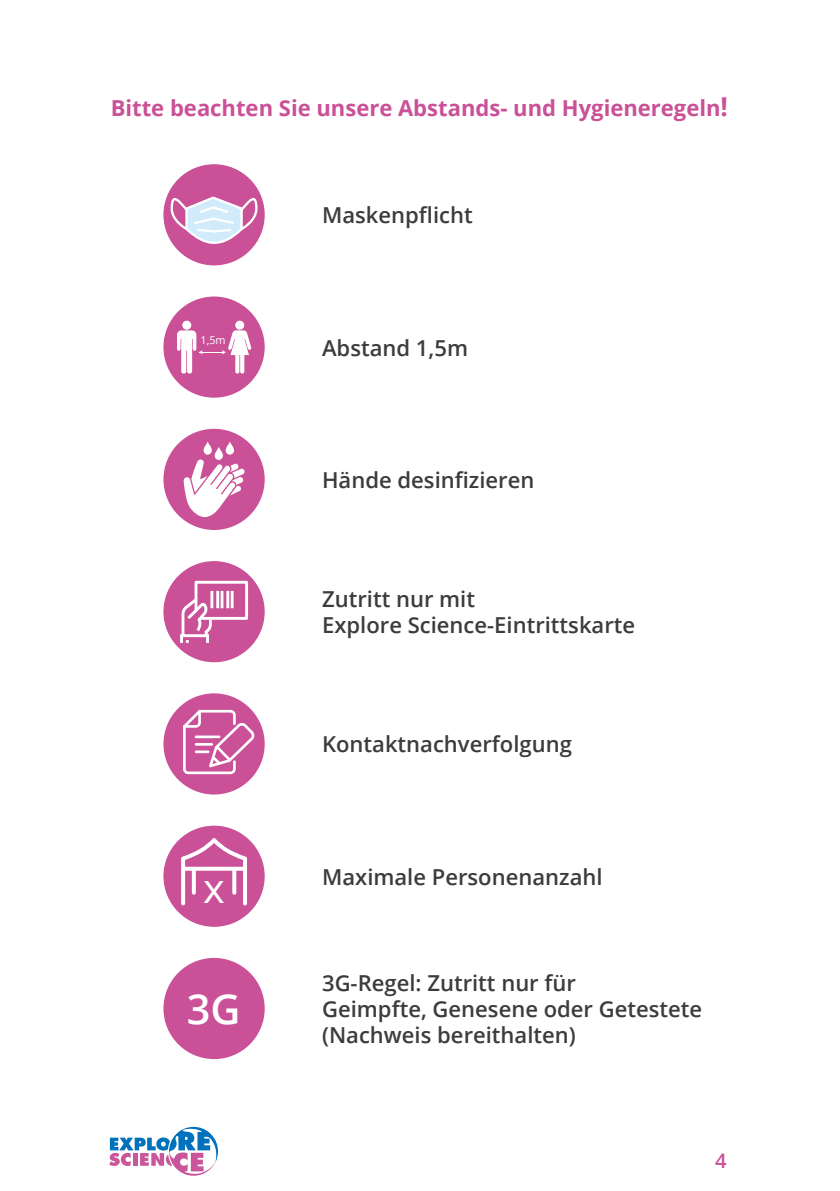
<style>
.page{position:relative;width:840px;height:1191px;background:#fff}
.page>*{position:absolute;margin:0;border:0;box-sizing:border-box;transform-origin:0 0}
.t1{font:600 41.4px "Open Sans";color:#fff}
.t2{font:41.4px "Open Sans";color:#fff}
.t3{font:600 22px/26.4px "Open Sans";color:#3c3c3b}
.t4{font:700 22px "Open Sans";color:#ca5097}
.t5{font:600 20px "Open Sans";color:#ca5097}
.t6{font:10.8px "Open Sans";color:#fff}
.s1{font-size:26px}
</style>
<div class="page">
<svg style="left:109px;top:1126px;width:109px;height:49px"></svg>
<div style="left:163px;top:164px;width:101px;height:101px;background:#ca5097;border-radius:50%"></div>
<svg style="left:169px;top:196px;width:89px;height:52px"></svg>
<div style="left:163px;top:296px;width:101px;height:102px;background:#ca5097;border-radius:50%"></div>
<svg style="left:177px;top:321px;width:74px;height:52px"></svg>
<div style="left:163px;top:429px;width:101px;height:101px;background:#ca5097;border-radius:50%"></div>
<svg style="left:183px;top:459px;width:61px;height:58px"></svg>
<svg style="left:225px;top:442px;width:9px;height:12px"></svg>
<svg style="left:214px;top:447px;width:9px;height:13px"></svg>
<svg style="left:203px;top:442px;width:9px;height:12px"></svg>
<div style="left:163px;top:561px;width:101px;height:101px;background:#ca5097;border-radius:50%"></div>
<svg style="left:180px;top:580px;width:68px;height:63px"></svg>
<div style="left:163px;top:693px;width:101px;height:101px;background:#ca5097;border-radius:50%"></div>
<svg style="left:183px;top:710px;width:72px;height:64px"></svg>
<div style="left:163px;top:825px;width:101px;height:101px;background:#ca5097;border-radius:50%"></div>
<svg style="left:181px;top:838px;width:66px;height:67px"></svg>
<div style="left:163px;top:958px;width:101px;height:101px;background:#ca5097;border-radius:50%"></div>
<p class="t4" style="left:111px;top:93px;width:618px">Bitte beachten Sie unsere Abstands- und Hygieneregeln<span class="s1">!</span></p>
<p class="t6" style="left:200px;top:332px;width:27px">1,5m</p>
<h1 class="t2" style="left:203px;top:859px;width:23px">x</h1>
<h1 class="t1" style="left:187px;top:981px;width:55px">3G</h1>
<p class="t3" style="left:322px;top:202px;width:152px">Maskenpflicht</p>
<p class="t3" style="left:322px;top:334px;width:147px">Abstand 1,5m</p>
<p class="t3" style="left:322px;top:466px;width:214px">Hände desinfizieren</p>
<p class="t3" style="left:322px;top:585px;width:314px">Zutritt nur mit<br>Explore Science-Eintrittskarte</p>
<p class="t3" style="left:322px;top:730px;width:251px">Kontaktnachverfolgung</p>
<p class="t3" style="left:322px;top:863px;width:282px">Maximale Personenanzahl</p>
<p class="t3" style="left:322px;top:969px;width:381px">3G-Regel: Zutritt nur für<br>Geimpfte, Genesene oder Getestete (Nachweis bereithalten)</p>
<p class="t5" style="left:714px;top:1146px;width:13px">4</p>
</div>
